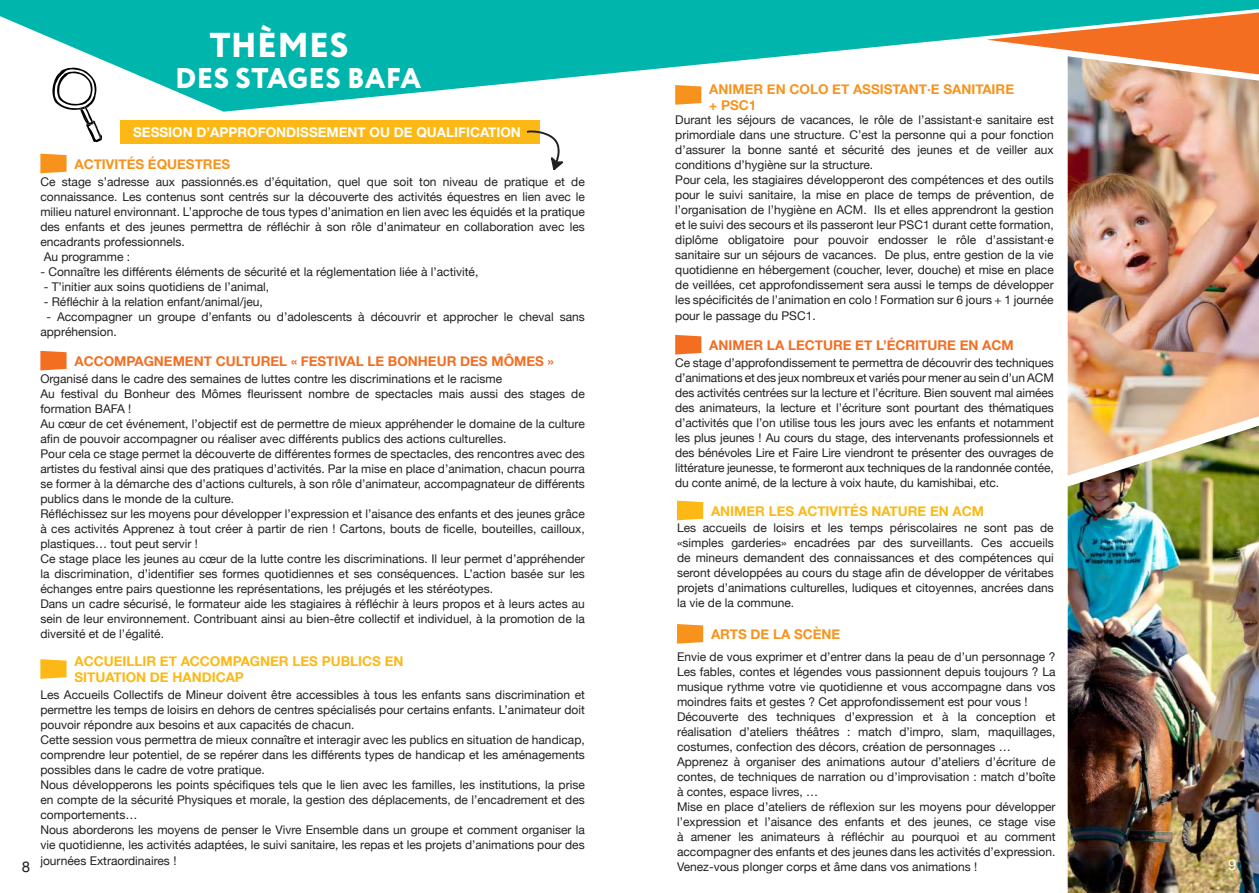
<style>
.page{position:relative;width:1259px;height:893px;background:#fff}
.page>*{position:absolute;margin:0;border:0;box-sizing:border-box;transform-origin:0 0}
.t1{font:800 34.5px "Circe";letter-spacing:.01em;color:#fff}
.t2{font:800 28.5px "Circe";letter-spacing:.01em;color:#fff}
.t3{font:15px "Helvetica Neue";color:#231f20}
.t4{font:15px "Helvetica Neue";color:#fff}
.t5{font:700 13.5px/16.2px "Helvetica Neue";color:#fcb814}
.t6{font:700 13.5px "Helvetica Neue";color:#f36e21}
.t7{font:700 13.5px/16.2px "Helvetica Neue";color:#f7931d}
.t8{font:700 13.5px "Helvetica Neue";color:#fff}
.t9{font:12px/15px "Helvetica Neue";color:#231f20}
</style>
<div class="page">
<img style="left:1067px;top:112px;width:192px;height:314px">
<img style="left:1067px;top:426px;width:192px;height:467px">
<svg style="left:0;top:0;width:1259px;height:112px;fill:#00b5ac"></svg>
<svg style="left:52px;top:68px;width:50px;height:74px"></svg>
<div style="left:120px;top:120px;width:420px;height:24px;background:#fcb814"></div>
<svg style="left:526px;top:130px;width:37px;height:40px"></svg>
<svg style="left:40px;top:154px;width:27px;height:19px"></svg>
<svg style="left:40px;top:351px;width:27px;height:19px"></svg>
<svg style="left:40px;top:659px;width:27px;height:20px"></svg>
<svg style="left:675px;top:85px;width:26px;height:20px"></svg>
<svg style="left:675px;top:335px;width:26px;height:20px"></svg>
<svg style="left:677px;top:501px;width:26px;height:19px"></svg>
<svg style="left:677px;top:624px;width:26px;height:20px"></svg>
<h1 class="t1" style="left:210px;top:22px;width:140px">THÈMES</h1>
<h2 class="t2" style="left:175px;top:59px;width:247px">DES STAGES BAFA</h2>
<p class="t8" style="left:133px;top:120px;width:389px">SESSION D’APPROFONDISSEMENT OU DE QUALIFICATION</p>
<p class="t7" style="left:74px;top:155px;width:157px">ACTIVITÉS ÉQUESTRES</p>
<p class="t9" style="left:40px;top:173px;width:546px">Ce stage s’adresse aux passionnés.es d’équitation, quel que soit ton niveau de pratique et de connaissance. Les contenus sont centrés sur la découverte des activités équestres en lien avec le milieu naturel environnant. L’approche de tous types d’animation en lien avec les équidés et la pratique des enfants et des jeunes permettra de réfléchir à son rôle d’animateur en collaboration avec les encadrants professionnels.<br>Au programme :</p>
<p class="t9" style="left:40px;top:263px;width:439px">- Connaître les différents éléments de sécurité et la réglementation liée à l’activité,</p>
<p class="t9" style="left:44px;top:278px;width:227px">- T’initier aux soins quotidiens de l’animal,</p>
<p class="t9" style="left:44px;top:293px;width:221px">- Réfléchir à la relation enfant/animal/jeu,</p>
<p class="t9" style="left:40px;top:308px;width:546px;text-indent:6px">- Accompagner un groupe d’enfants ou d’adolescents à découvrir et approcher le cheval sans appréhension.</p>
<p class="t6" style="left:74px;top:349px;width:481px">ACCOMPAGNEMENT CULTUREL « FESTIVAL LE BONHEUR DES MÔMES »</p>
<p class="t9" style="left:40px;top:370px;width:546px">Organisé dans le cadre des semaines de luttes contre les discriminations et le racisme<br>Au festival du Bonheur des Mômes fleurissent nombre de spectacles mais aussi des stages de formation BAFA !<br>Au cœur de cet événement, l’objectif est de permettre de mieux appréhender le domaine de la culture afin de pouvoir accompagner ou réaliser avec différents publics des actions culturelles.<br>Pour cela ce stage permet la découverte de différentes formes de spectacles, des rencontres avec des artistes du festival ainsi que des pratiques d’activités. Par la mise en place d’animation, chacun pourra se former à la démarche des d’actions culturels, à son rôle d’animateur, accompagnateur de différents publics dans le monde de la culture.<br>Réfléchissez sur les moyens pour développer l’expression et l’aisance des enfants et des jeunes grâce à ces activités Apprenez à tout créer à partir de rien ! Cartons, bouts de ficelle, bouteilles, cailloux, plastiques… tout peut servir !<br>Ce stage place les jeunes au cœur de la lutte contre les discriminations. Il leur permet d’appréhender la discrimination, d’identifier ses formes quotidiennes et ses conséquences. L’action basée sur les échanges entre pairs questionne les représentations, les préjugés et les stéréotypes.<br>Dans un cadre sécurisé, le formateur aide les stagiaires à réfléchir à leurs propos et à leurs actes au sein de leur environnement. Contribuant ainsi au bien-être collectif et individuel, à la promotion de la diversité et de l’égalité.</p>
<p class="t5" style="left:74px;top:652px;width:331px">ACCUEILLIR ET ACCOMPAGNER LES PUBLICS EN<br>SITUATION DE HANDICAP</p>
<p class="t9" style="left:40px;top:686px;width:546px">Les Accueils Collectifs de Mineur doivent être accessibles à tous les enfants sans discrimination et permettre les temps de loisirs en dehors de centres spécialisés pour certains enfants. L’animateur doit pouvoir répondre aux besoins et aux capacités de chacun.<br>Cette session vous permettra de mieux connaître et interagir avec les publics en situation de handicap, comprendre leur potentiel, de se repérer dans les différents types de handicap et les aménagements possibles dans le cadre de votre pratique.<br>Nous développerons les points spécifiques tels que le lien avec les familles, les institutions, la prise en compte de la sécurité Physiques et morale, la gestion des déplacements, de l’encadrement et des comportements…<br>Nous aborderons les moyens de penser le Vivre Ensemble dans un groupe et comment organiser la vie quotidienne, les activités adaptées, le suivi sanitaire, les repas et les projets d’animations pour des</p>
<p class="t9" style="left:40px;top:852px;width:137px">journées Extraordinaires !</p>
<p class="t7" style="left:709px;top:80px;width:306px">ANIMER EN COLO ET ASSISTANT·E SANITAIRE + PSC1</p>
<p class="t9" style="left:675px;top:111px;width:380px">Durant les séjours de vacances, le rôle de l’assistant·e sanitaire est primordiale dans une structure. C’est la personne qui a pour fonction d’assurer la bonne santé et sécurité des jeunes et de veiller aux conditions d’hygiène sur la structure.<br>Pour cela, les stagiaires développeront des compétences et des outils pour le suivi sanitaire, la mise en place de temps de prévention, de l’organisation de l’hygiène en ACM. Ils et elles apprendront la gestion et le suivi des secours et ils passeront leur PSC1 durant cette formation, diplôme obligatoire pour pouvoir endosser le rôle d’assistant·e sanitaire sur un séjours de vacances. De plus, entre gestion de la vie quotidienne en hébergement (coucher, lever, douche) et mise en place de veillées, cet approfondissement sera aussi le temps de développer les spécificités de l’animation en colo ! Formation sur 6 jours + 1 journée</p>
<p class="t9" style="left:675px;top:307px;width:142px">pour le passage du PSC1.</p>
<p class="t6" style="left:709px;top:333px;width:306px">ANIMER LA LECTURE ET L’ÉCRITURE EN ACM</p>
<p class="t9" style="left:675px;top:355px;width:380px;text-align:justify">Ce stage d’approfondissement te permettra de découvrir des techniques d’animations et des jeux nombreux et variés pour mener au sein d’un ACM des activités centrées sur la lecture et l’écriture. Bien souvent mal aimées des animateurs, la lecture et l’écriture sont pourtant des thématiques d’activités que l’on utilise tous les jours avec les enfants et notamment les plus jeunes ! Au cours du stage, des intervenants professionnels et des bénévoles Lire et Faire Lire viendront te présenter des ouvrages de littérature jeunesse, te formeront aux techniques de la randonnée contée, du conte animé, de la lecture à voix haute, du kamishibai, etc.</p>
<p class="t5" style="left:711px;top:502px;width:274px">ANIMER LES ACTIVITÉS NATURE EN ACM</p>
<p class="t9" style="left:677px;top:519px;width:378px;text-align:justify">Les accueils de loisirs et les temps périscolaires ne sont pas de «simples garderies» encadrées par des surveillants. Ces accueils de mineurs demandent des connaissances et des compétences qui seront développées au cours du stage afin de développer de véritabes projets d’animations culturelles, ludiques et citoyennes, ancrées dans la vie de la commune.</p>
<p class="t7" style="left:711px;top:625px;width:131px">ARTS DE LA SCÈNE</p>
<p class="t9" style="left:677px;top:648px;width:380px">Envie de vous exprimer et d’entrer dans la peau de d’un personnage ?<br>Les fables, contes et légendes vous passionnent depuis toujours ? La musique rythme votre vie quotidienne et vous accompagne dans vos moindres faits et gestes ? Cet approfondissement est pour vous !<br>Découverte des techniques d’expression et à la conception et réalisation d’ateliers théâtres : match d’impro, slam, maquillages, costumes, confection des décors, création de personnages … Apprenez à organiser des animations autour d’ateliers d’écriture de contes, de techniques de narration ou d’improvisation : match d’boîte à contes, espace livres, …<br>Mise en place d’ateliers de réflexion sur les moyens pour développer l’expression et l’aisance des enfants et des jeunes, ce stage vise à amener les animateurs à réfléchir au pourquoi et au comment accompagner des enfants et des jeunes dans les activités d’expression.<br>Venez-vous plonger corps et âme dans vos animations !</p>
<p class="t3" style="left:22px;top:853px;width:10px">8</p>
<p class="t4" style="left:1228px;top:851px;width:10px">9</p>
</div>
